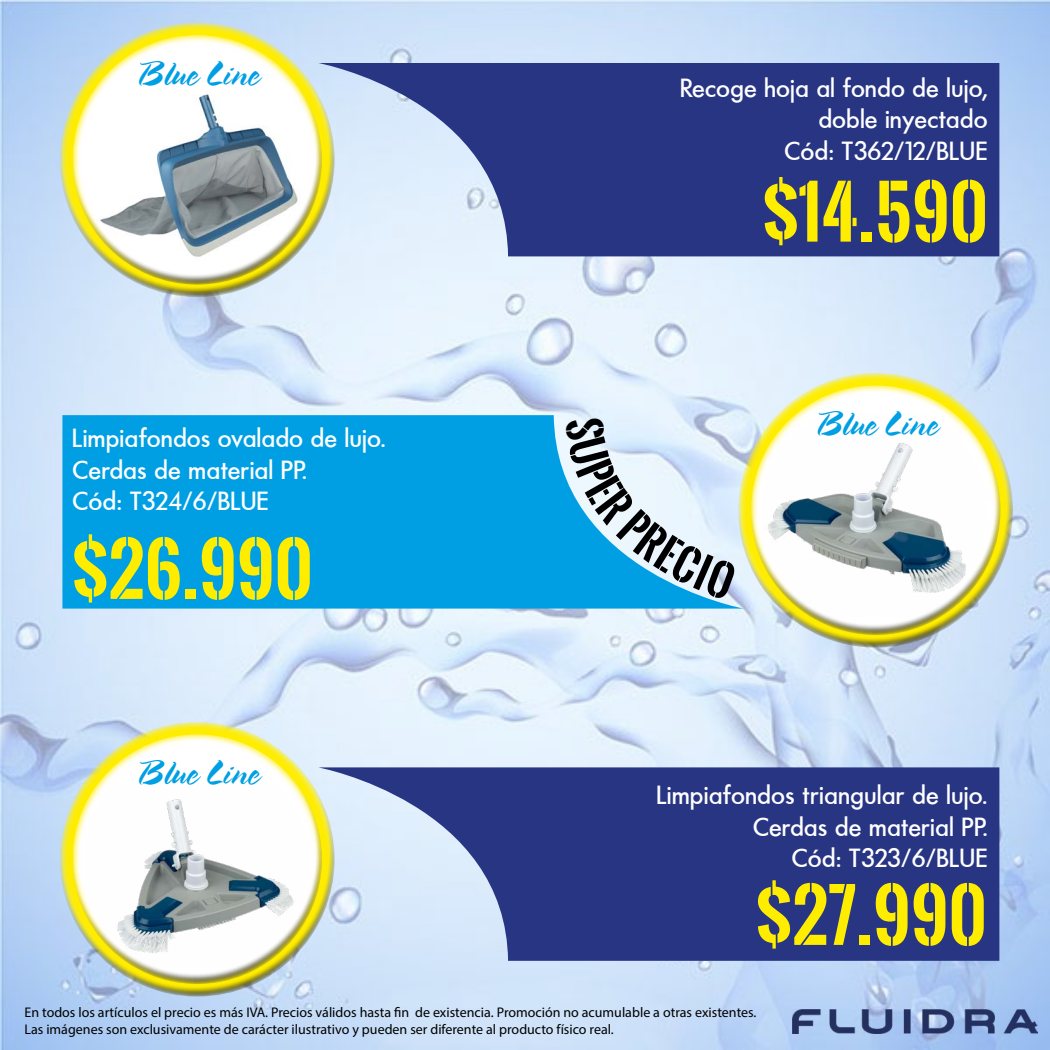
<style>
.page{position:relative;width:1050px;height:1050px;background:#fff}
.page>*{position:absolute;margin:0;border:0;box-sizing:border-box;transform-origin:0 0}
.t1{font:700 70px "Oswald Stencil";color:#ffed00}
.t2{font:35.88px "HL Brush 2 BK";color:#009fe3}
.t3{font:500 28px/31.5px "Futura";letter-spacing:.05em;color:#fff;text-align:right}
.t4{font:14px/16.8px "Myriad Pro";color:#000}
</style>
<div class="page">
<img style="left:0;top:0;width:1050px;height:1050px">
<div style="left:45px;top:10px;width:306px;height:289px;background:#000;opacity:.75"></div>
<div style="left:45px;top:709px;width:306px;height:289px;background:#000;opacity:.75"></div>
<div style="left:724px;top:360px;width:306px;height:289px;background:#000;opacity:.75"></div>
<div style="left:58px;top:23px;width:280px;height:263px;background:#000;opacity:.75"></div>
<div style="left:58px;top:722px;width:280px;height:263px;background:#000;opacity:.75"></div>
<div style="left:736px;top:373px;width:280px;height:263px;background:#000;opacity:.75"></div>
<svg style="left:318px;top:63px;width:681px;height:193px;background:#4d5a99"></svg>
<svg style="left:318px;top:767px;width:681px;height:194px;background:#4d5a99"></svg>
<div style="left:62px;top:415px;width:682px;height:194px;background:#009fe3"></div>
<img style="left:87px;top:85px;width:222px;height:177px">
<img style="left:84px;top:783px;width:225px;height:184px">
<img style="left:762px;top:412px;width:225px;height:206px">
<img style="left:793px;top:1009px;width:245px;height:25px">
<svg style="left:565px;top:417px;width:172px;height:184px;background:#b4dff6"></svg>
<h2 class="t2" style="left:136px;top:51px;width:125px">Blue Line</h2>
<h3 class="t3" style="left:73px;top:423px;width:314px;text-align:left">Limpiafondos ovalado de lujo.<br>Cerdas de material PP.<br>Cód: T324/6/BLUE</h3>
<h1 class="t1" style="left:71px;top:518px;width:243px">$26.990</h1>
<h2 class="t2" style="left:136px;top:751px;width:125px">Blue Line</h2>
<h3 class="t3" style="left:681px;top:72px;width:308px">Recoge hoja al fondo de lujo, doble inyectado<br>Cód: T362/12/BLUE</h3>
<h1 class="t1" style="left:762px;top:161px;width:228px">$14.590</h1>
<h2 class="t2" style="left:814px;top:402px;width:125px">Blue Line</h2>
<h3 class="t3" style="left:657px;top:780px;width:331px">Limpiafondos triangular de lujo.<br>Cerdas de material PP.<br>Cód: T323/6/BLUE</h3>
<h1 class="t1" style="left:755px;top:864px;width:233px">$27.990</h1>
<p class="t4" style="left:24px;top:1004px;width:734px">En todos los artículos el precio es más IVA. Precios válidos hasta fin de existencia. Promoción no acumulable a otras existentes.<br>Las imágenes son exclusivamente de carácter ilustrativo y pueden ser diferente al producto físico real.</p>
</div>
